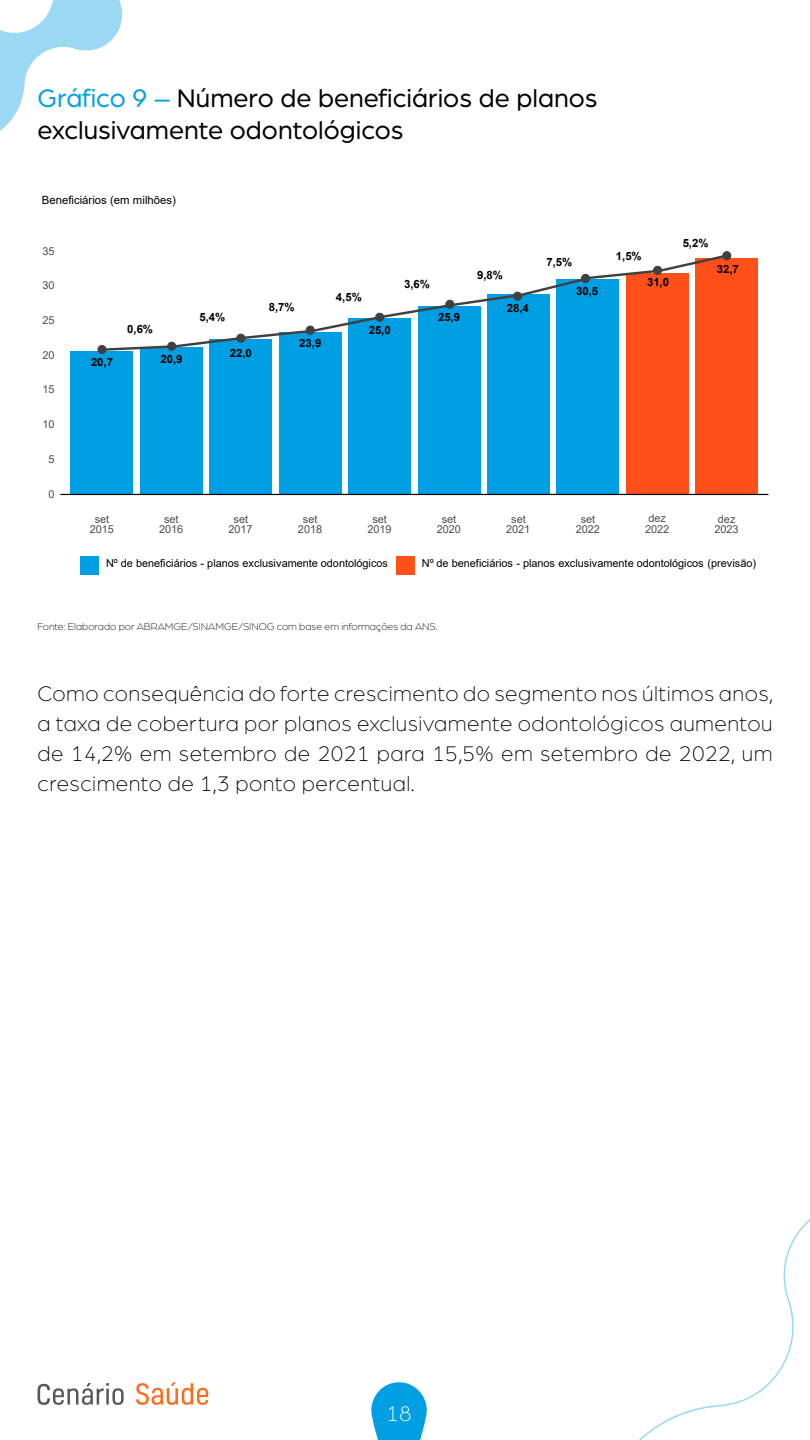
<style>
.page{position:relative;width:810px;height:1440px;background:#fff}
.page>*{position:absolute;margin:0;border:0;box-sizing:border-box;transform-origin:0 0}
.t1{font:27px/32.4px "Arboria";color:#000}
.t2{font:300 22.5px/30px "Arboria";letter-spacing:.02em;color:#000;text-align:justify}
.t3{font:300 22.5px "Arboria";color:#fff}
.t4{font:700 11.32px "Arial";color:#000}
.t5{font:11.32px "Arial";color:#000}
.t6{font:10.95px "Arial";letter-spacing:-.005em;color:#000}
.t7{font:10.95px/10.8px "Arial";letter-spacing:-.005em;color:#4d4d4d;text-align:center}
.t8{font:300 10.5px "Arboria";color:#000}
.s1{color:#009fe3}
</style>
<div class="page">
<svg style="left:371px;top:1382px;width:56px;height:58px"></svg>
<svg style="left:38px;top:1383px;width:86px;height:22px"></svg>
<svg style="left:136px;top:1382px;width:72px;height:23px"></svg>
<svg style="left:639px;top:1219px;width:171px;height:221px"></svg>
<svg style="left:0;top:0;width:123px;height:131px"></svg>
<svg style="left:60px;top:251px;width:709px;height:324px"></svg>
<div style="left:71px;top:351px;width:62px;height:143px;background:#009fe3"></div>
<div style="left:140px;top:347px;width:63px;height:147px;background:#009fe3"></div>
<div style="left:210px;top:339px;width:62px;height:155px;background:#009fe3"></div>
<div style="left:279px;top:332px;width:63px;height:162px;background:#009fe3"></div>
<div style="left:348px;top:318px;width:63px;height:176px;background:#009fe3"></div>
<div style="left:418px;top:306px;width:62px;height:188px;background:#009fe3"></div>
<div style="left:487px;top:294px;width:63px;height:200px;background:#009fe3"></div>
<div style="left:557px;top:279px;width:62px;height:215px;background:#009fe3"></div>
<div style="left:626px;top:273px;width:63px;height:221px;background:#ff501a"></div>
<div style="left:696px;top:258px;width:62px;height:236px;background:#ff501a"></div>
<div style="left:98px;top:345px;width:8px;height:9px;background:#404040;border-radius:50%"></div>
<div style="left:98px;top:345px;width:8px;height:9px;border:1px solid #404040;border-radius:50%"></div>
<div style="left:722px;top:251px;width:9px;height:9px;border:1px solid #404040;border-radius:50%"></div>
<svg style="left:102px;top:252px;width:630px;height:100px"></svg>
<hr style="left:60px;top:494px;width:709px;height:1px;background:#000">
<div style="left:80px;top:556px;width:18px;height:18px;background:#009fe3"></div>
<div style="left:396px;top:556px;width:18px;height:18px;background:#ff501a"></div>
<p class="t1" style="left:38px;top:80px;width:562px"><span class="s1">Gráfico 9 –</span> Número de beneficiários de planos exclusivamente odontológicos</p>
<p class="t5" style="left:42px;top:192px;width:135px">Beneficiários (em milhões)</p>
<p class="t7" style="left:42px;top:245px;width:14px">35</p>
<p class="t7" style="left:42px;top:280px;width:14px">30</p>
<p class="t7" style="left:42px;top:315px;width:14px">25</p>
<p class="t7" style="left:42px;top:349px;width:14px">20</p>
<p class="t7" style="left:42px;top:384px;width:14px">15</p>
<p class="t7" style="left:42px;top:419px;width:14px">10</p>
<p class="t7" style="left:49px;top:454px;width:8px">5</p>
<p class="t7" style="left:49px;top:488px;width:8px">0</p>
<p class="t4" style="left:127px;top:321px;width:27px">0,6%</p>
<p class="t4" style="left:91px;top:354px;width:24px">20,7</p>
<p class="t4" style="left:160px;top:351px;width:24px">20,9</p>
<p class="t4" style="left:199px;top:309px;width:27px">5,4%</p>
<p class="t4" style="left:230px;top:345px;width:24px">22,0</p>
<p class="t4" style="left:269px;top:299px;width:27px">8,7%</p>
<p class="t4" style="left:299px;top:335px;width:24px">23,9</p>
<p class="t4" style="left:336px;top:289px;width:27px">4,5%</p>
<p class="t4" style="left:369px;top:322px;width:24px">25,0</p>
<p class="t4" style="left:404px;top:276px;width:27px">3,6%</p>
<p class="t4" style="left:438px;top:309px;width:24px">25,9</p>
<p class="t4" style="left:477px;top:267px;width:27px">9,8%</p>
<p class="t4" style="left:507px;top:300px;width:24px">28,4</p>
<p class="t4" style="left:547px;top:254px;width:27px">7,5%</p>
<p class="t4" style="left:576px;top:283px;width:24px">30,5</p>
<p class="t4" style="left:616px;top:248px;width:27px">1,5%</p>
<p class="t4" style="left:647px;top:274px;width:24px">31,0</p>
<p class="t4" style="left:683px;top:235px;width:27px">5,2%</p>
<p class="t4" style="left:717px;top:261px;width:24px">32,7</p>
<p class="t7" style="left:90px;top:513px;width:26px">set<br>2015</p>
<p class="t7" style="left:159px;top:513px;width:26px">set<br>2016</p>
<p class="t7" style="left:229px;top:513px;width:26px">set<br>2017</p>
<p class="t7" style="left:298px;top:513px;width:26px">set<br>2018</p>
<p class="t7" style="left:367px;top:513px;width:26px">set<br>2019</p>
<p class="t7" style="left:437px;top:513px;width:26px">set<br>2020</p>
<p class="t7" style="left:506px;top:513px;width:26px">set<br>2021</p>
<p class="t7" style="left:576px;top:513px;width:26px">set<br>2022</p>
<p class="t7" style="left:645px;top:513px;width:26px;line-height:11.3px">dez<br>2022</p>
<p class="t7" style="left:715px;top:513px;width:26px">dez<br>2023</p>
<p class="t6" style="left:106px;top:556px;width:283px">Nº de beneficiários - planos exclusivamente odontológicos</p>
<p class="t6" style="left:422px;top:556px;width:336px">Nº de beneficiários - planos exclusivamente odontológicos (previsão)</p>
<p class="t8" style="left:38px;top:620px;width:402px">Fonte: Elaborado por ABRAMGE/SINAMGE/SINOG com base em informações da ANS.</p>
<p class="t2" style="left:38px;top:678px;width:737px">Como consequência do forte crescimento do segmento nos últimos anos, a taxa de cobertura por planos exclusivamente odontológicos aumentou de 14,2% em setembro de 2021 para 15,5% em setembro de 2022, um crescimento de 1,3 ponto percentual.</p>
<p class="t3" style="left:386px;top:1399px;width:27px">18</p>
</div>
